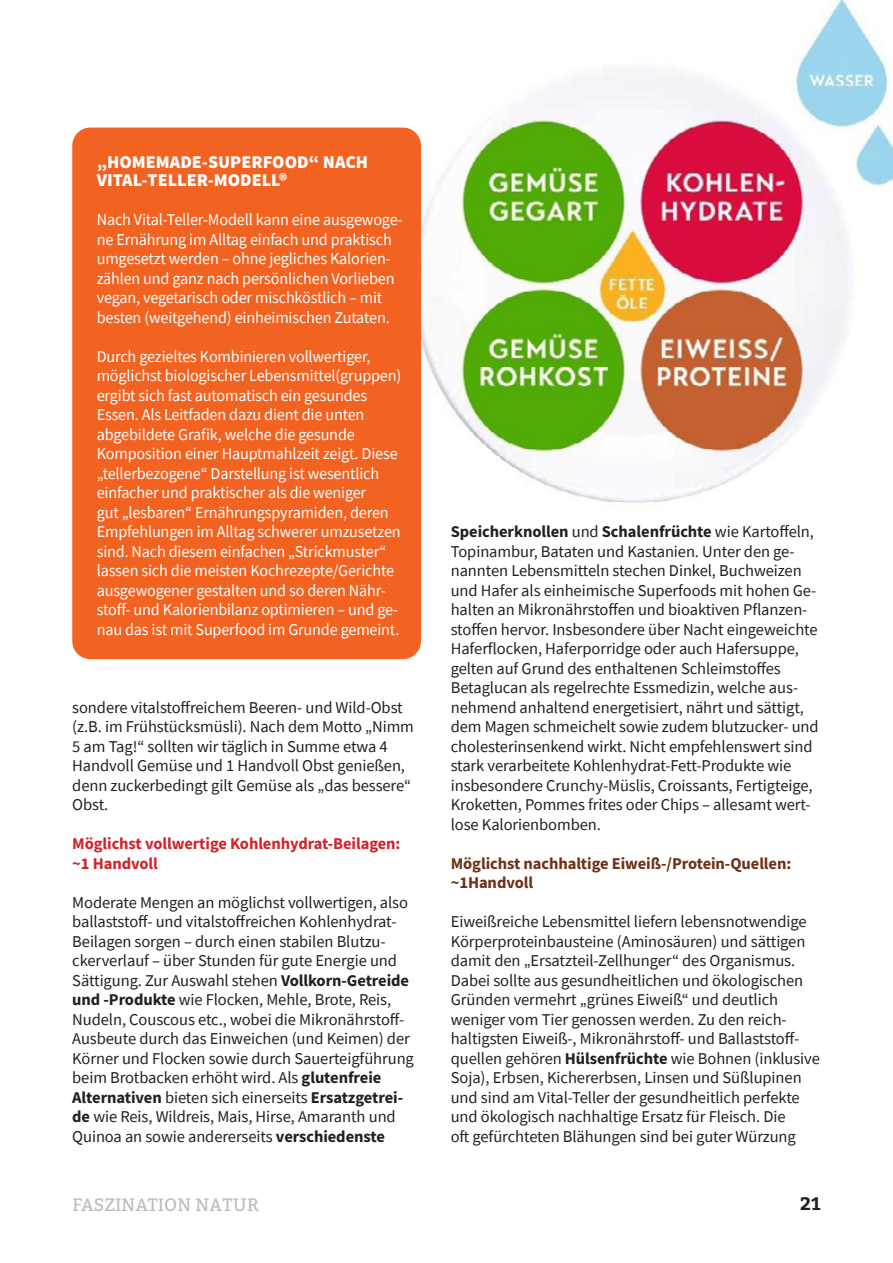
<style>
.page{position:relative;width:893px;height:1263px;background:#fff}
.page>*{position:absolute;margin:0;border:0;box-sizing:border-box;transform-origin:0 0}
.t1{font:900 18px/18px "Source Sans Pro";color:#fff}
.t2{font:18px "Bitter";letter-spacing:.01em;color:#bcbdc0}
.t3{font:700 18px "Bitter";color:#231f20}
.t4{font:16.5px/19.5px "Source Sans Pro";letter-spacing:-.005em;color:#231f20}
.t5{font:16.5px/19.5px "Source Sans Pro";letter-spacing:-.01em;color:#fff}
.t6{font:700 16.5px/19.5px "Source Sans Pro";letter-spacing:-.005em;color:#6e3016}
.t7{font:700 16.5px/19.5px "Source Sans Pro";letter-spacing:-.005em;color:#d1232a}
.s1{font-weight:700}
</style>
<div class="page">
<img style="left:319px;top:0;width:574px;height:503px">
<div style="left:72px;top:128px;width:349px;height:531px;background:#f26221;border-radius:18px"></div>
<p class="t1" style="left:97px;top:154px;width:273px">„HOMEMADE-SUPERFOOD“ NACH<br>VITAL-TELLER-MODELL®</p>
<p class="t5" style="left:97px;top:210px;width:308px">Nach Vital-Teller-Modell kann eine ausgewoge&shy;ne Ernährung im Alltag einfach und praktisch umgesetzt werden – ohne jegliches Kalorien&shy;zählen und ganz nach persönlichen Vorlieben vegan, vegetarisch oder mischköstlich – mit besten (weitgehend) einheimischen Zutaten.</p>
<p class="t5" style="left:97px;top:346px;width:306px">Durch gezieltes Kombinieren vollwertiger, möglichst biologischer Lebensmittel(gruppen) ergibt sich fast automatisch ein gesundes Essen. Als Leitfaden dazu dient die unten abgebildete Grafik, welche die gesunde Komposition einer Hauptmahlzeit zeigt. Diese „tellerbezogene“ Darstellung ist wesentlich einfacher und praktischer als die weniger<br>gut „lesbaren“ Ernährungspyramiden, deren Empfehlungen im Alltag schwerer umzusetzen sind. Nach diesem einfachen „Strickmuster“ lassen sich die meisten Kochrezepte/Gerichte ausgewogener gestalten und so deren Nähr&shy;stoff- und Kalorienbilanz optimieren – und ge&shy;nau das ist mit Superfood im Grunde gemeint.</p>
<p class="t4" style="left:72px;top:697px;width:343px">sondere vitalstoffreichem Beeren- und Wild-Obst (z.B. im Frühstücksmüsli). Nach dem Motto „Nimm 5 am Tag!“ sollten wir täglich in Summe etwa 4<br>Handvoll Gemüse und 1 Handvoll Obst genießen, denn zuckerbedingt gilt Gemüse als „das bessere“ Obst.</p>
<p class="t7" style="left:72px;top:834px;width:330px">Möglichst vollwertige Kohlenhydrat-Beilagen: ~1 Handvoll</p>
<p class="t4" style="left:72px;top:892px;width:343px">Moderate Mengen an möglichst vollwertigen, also ballaststoff- und vitalstoffreichen Kohlenhydrat-Beilagen sorgen – durch einen stabilen Blutzu&shy;ckerverlauf – über Stunden für gute Energie und Sättigung. Zur Auswahl stehen <span class="s1">Vollkorn-Getreide und -Produkte</span> wie Flocken, Mehle, Brote, Reis, Nudeln, Couscous etc., wobei die Mikronährstoff-Ausbeute durch das Einweichen (und Keimen) der Körner und Flocken sowie durch Sauerteigführung beim Brotbacken erhöht wird. Als <span class="s1">glutenfreie Alternativen</span> bieten sich einerseits <span class="s1">Ersatzgetrei&shy;de</span> wie Reis, Wildreis, Mais, Hirse, Amaranth und Quinoa an sowie andererseits <span class="s1">verschiedenste</span></p>
<p class="t4" style="left:451px;top:522px;width:369px"><span class="s1">Speicherknollen</span> und <span class="s1">Schalenfrüchte</span> wie Kartoffeln, Topinambur, Bataten und Kastanien. Unter den ge&shy;nannten Lebensmitteln stechen Dinkel, Buchweizen und Hafer als einheimische Superfoods mit hohen Ge&shy;halten an Mikronährstoffen und bioaktiven Pflanzen&shy;stoffen hervor. Insbesondere über Nacht eingeweichte Haferflocken, Haferporridge oder auch Hafersuppe, gelten auf Grund des enthaltenen Schleimstoffes Betaglucan als regelrechte Essmedizin, welche aus&shy;nehmend anhaltend energetisiert, nährt und sättigt, dem Magen schmeichelt sowie zudem blutzucker- und cholesterinsenkend wirkt. Nicht empfehlenswert sind stark verarbeitete Kohlenhydrat-Fett-Produkte wie insbesondere Crunchy-Müslis, Croissants, Fertigteige, Kroketten, Pommes frites oder Chips – allesamt wert&shy;lose Kalorienbomben.</p>
<p class="t6" style="left:451px;top:853px;width:342px">Möglichst nachhaltige Eiweiß-/Protein-Quellen: ~1Handvoll</p>
<p class="t4" style="left:451px;top:912px;width:371px">Eiweißreiche Lebensmittel liefern lebensnotwendige Körperproteinbausteine (Aminosäuren) und sättigen damit den „Ersatzteil-Zellhunger“ des Organismus.<br>Dabei sollte aus gesundheitlichen und ökologischen Gründen vermehrt „grünes Eiweiß“ und deutlich weniger vom Tier genossen werden. Zu den reich&shy;haltigsten Eiweiß-, Mikronährstoff- und Ballaststoff&shy;quellen gehören <span class="s1">Hülsenfrüchte</span> wie Bohnen (inklusive Soja), Erbsen, Kichererbsen, Linsen und Süßlupinen und sind am Vital-Teller der gesundheitlich perfekte und ökologisch nachhaltige Ersatz für Fleisch. Die<br>oft gefürchteten Blähungen sind bei guter Würzung</p>
<p class="t2" style="left:72px;top:1192px;width:188px">FASZINATION NATUR</p>
<p class="t3" style="left:800px;top:1190px;width:22px">21</p>
</div>
